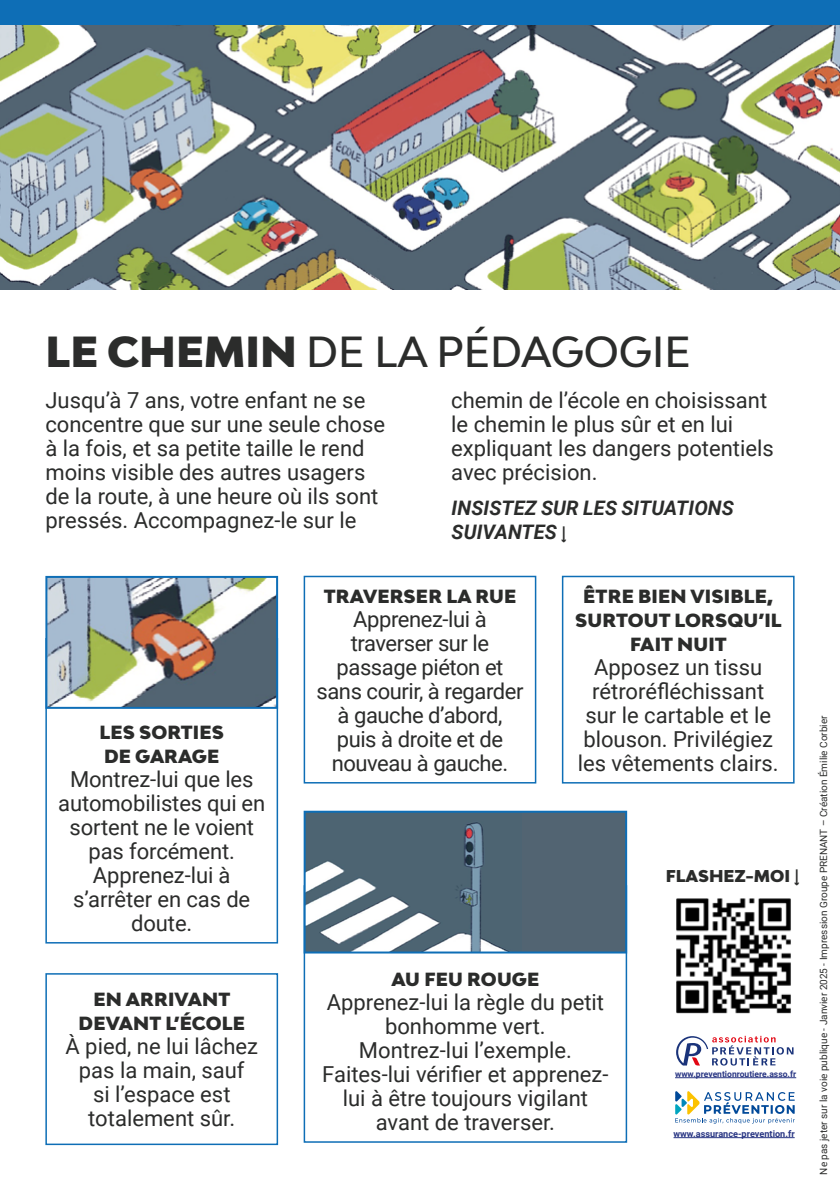
<style>
.page{position:relative;width:840px;height:1191px;background:#fff}
.page>*{position:absolute;margin:0;border:0;box-sizing:border-box;transform-origin:0 0}
.t1{font:500 41.2px "Bw Modelica";color:#2b2c2b}
.t2{font:22px/24px "Roboto";color:#2b2c2b;text-align:center}
.t3{font:22px/24px "Roboto";letter-spacing:-.02em;color:#2b2c2b;text-align:center}
.t4{font:italic 700 20px/24px "Roboto";letter-spacing:.005em;color:#2b2c2b}
.t5{font:900 18px/24px "Bw Modelica";letter-spacing:.01em;color:#2b2c2b;text-align:center}
.t6{font:900 16.2px "Bw Modelica";color:#2b2c2b}
.t7{font:10px "Roboto";color:#2b2c2b}
.t8{font:700 9.2px "Roboto";color:#283583}
.t9{font:700 8.6px "Roboto";color:#283583}
.s1{font-weight:900}
.s2{font-style:normal;font-size:16.2px}
.s3{font-family:"Roboto";font-weight:700}
</style>
<div class="page">
<img style="left:0;top:24px;width:839px;height:265px">
<div style="left:45px;top:638px;width:233px;height:305px;border:2px solid #0e6eb6"></div>
<div style="left:561px;top:576px;width:233px;height:207px;border:2px solid #0e6eb6"></div>
<div style="left:303px;top:576px;width:233px;height:207px;border:2px solid #0e6eb6"></div>
<div style="left:45px;top:973px;width:233px;height:172px;border:2px solid #0e6eb6"></div>
<div style="left:0;top:0;width:839px;height:24px;background:#0e6eb6"></div>
<img style="left:676px;top:898px;width:115px;height:116px">
<img style="left:48px;top:579px;width:227px;height:127px">
<div style="left:45px;top:576px;width:233px;height:133px;border:2px solid #0e6eb6"></div>
<div style="left:304px;top:811px;width:321px;height:141px;background:#526472"></div>
<img style="left:306px;top:822px;width:200px;height:128px">
<div style="left:303px;top:810px;width:323px;height:143px;border:2px solid #0e6eb6"></div>
<svg style="left:675px;top:1091px;width:119px;height:32px"></svg>
<hr style="left:673px;top:1137px;width:121px;height:1px;background:#283583">
<hr style="left:674px;top:1077px;width:121px;height:1px;background:#283583">
<svg style="left:676px;top:1035px;width:118px;height:31px"></svg>
<h1 class="t1" style="left:46px;top:325px;width:646px"><span class="s1">LE CHEMIN</span> DE LA PÉDAGOGIE</h1>
<p class="t2" style="left:451px;top:387px;width:324px;text-align:left">chemin de l’école en choisissant le chemin le plus sûr et en lui expliquant les dangers potentiels avec précision.</p>
<p class="t4" style="left:451px;top:495px;width:284px">INSISTEZ SUR LES SITUATIONS<br>SUIVANTES <span class="s2">↓</span></p>
<p class="t2" style="left:45px;top:387px;width:341px;text-align:left">Jusqu’à 7 ans, votre enfant ne se concentre que sur une seule chose à la fois, et sa petite taille le rend moins visible des autres usagers de la route, à une heure où ils sont pressés. Accompagnez-le sur le</p>
<p class="t5" style="left:99px;top:719px;width:126px;text-align:left">LES SORTIES<br>DE GARAGE</p>
<p class="t2" style="left:58px;top:766px;width:208px">Montrez-lui que les automobilistes qui en sortent ne le voient pas forcément.<br>Apprenez-lui à s’arrêter en cas de doute.</p>
<p class="t5" style="left:78px;top:987px;width:168px">EN ARRIVANT<br>DEVANT L’ÉCOLE</p>
<p class="t2" style="left:65px;top:1033px;width:194px">À pied, ne lui lâchez pas la main, sauf<br>si l’espace est totalement sûr.</p>
<p class="t5" style="left:323px;top:583px;width:194px">TRAVERSER LA RUE</p>
<p class="t3" style="left:316px;top:606px;width:208px">Apprenez-lui à traverser sur le passage piéton et sans courir, à regarder à gauche d’abord, puis à droite et de nouveau à gauche.</p>
<p class="t5" style="left:575px;top:583px;width:208px">ÊTRE BIEN VISIBLE,<br>SURTOUT LORSQU’IL<br>FAIT NUIT</p>
<p class="t2" style="left:577px;top:654px;width:202px">Apposez un tissu rétroréfléchissant sur le cartable et le blouson. Privilégiez les vêtements clairs.</p>
<p class="t6" style="left:665px;top:865px;width:135px">FLASHEZ-MOI <span class="s3">↓</span></p>
<p class="t5" style="left:391px;top:966px;width:149px">AU FEU ROUGE</p>
<p class="t2" style="left:322px;top:989px;width:287px">Apprenez-lui la règle du petit bonhomme vert.<br>Montrez-lui l’exemple.<br>Faites-lui vérifier et apprenez&shy;lui à être toujours vigilant avant de traverser.</p>
<p class="t9" style="left:674px;top:1068px;width:123px">www.preventionroutiere.asso.fr</p>
<p class="t8" style="left:673px;top:1127px;width:122px">www.assurance-prevention.fr</p>
<p class="t7" style="left:816px;top:1174px;width:460px;rotate:-90deg">Ne pas jeter sur la voie publique - Janvier 2025 - Impression Groupe PRENANT – Création Émilie Corbier</p>
</div>
